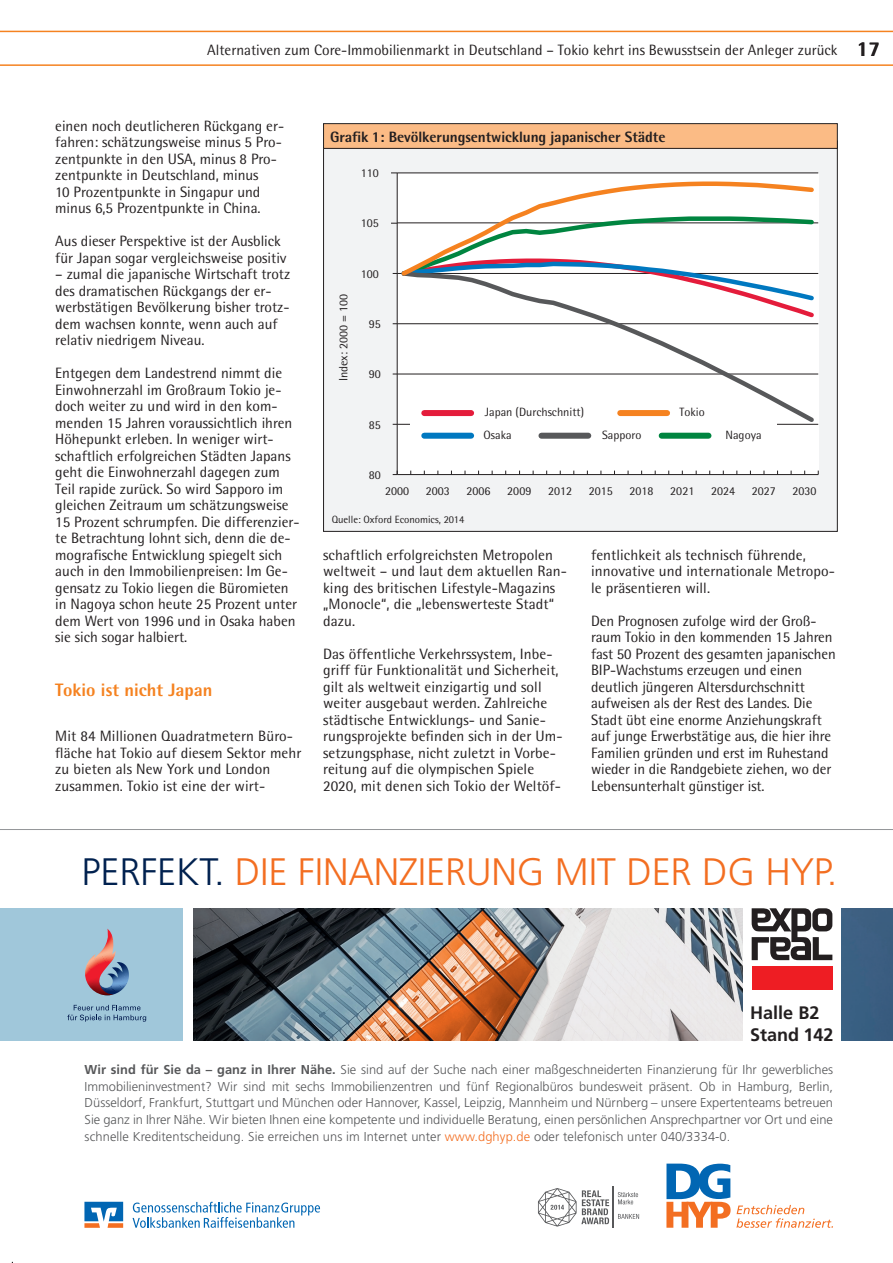
<style>
.page{position:relative;width:893px;height:1263px;background:#fff}
.page>*{position:absolute;margin:0;border:0;box-sizing:border-box;transform-origin:0 0}
.t1{font:300 38.25px "Frutiger";letter-spacing:-.005em;color:#f36e21}
.t2{font:800 18px "Rotis Semi Sans";color:#f58220}
.t3{font:700 18px/21.5px "Frutiger";color:#231f20}
.t4{font:15px/16.5px "Rotis Semi Sans";color:#231f20}
.t5{font:800 15px "Rotis Semi Sans";letter-spacing:-.005em;color:#231f20}
.t6{font:300 12.9px/16.6px "Frutiger";letter-spacing:.01em;color:#57585a;text-align:justify}
.t7{font:12px/22.5px "Rotis Semi Sans";color:#231f20}
.t8{font:10.5px "Rotis Semi Sans";color:#231f20}
.s1{font-weight:800;font-size:21px}
.s2{color:#00214f}
.s3{font-weight:700}
.s4{color:#f36e21}
</style>
<div class="page">
<svg style="left:0;top:31px;width:893px;height:35px"></svg>
<div style="left:324px;top:141px;width:513px;height:390px;background:#f2f3f4"></div>
<div style="left:324px;top:124px;width:513px;height:24px;background:#fbbb85"></div>
<div style="left:323px;top:123px;width:515px;height:26px;border:1px solid #231f20"></div>
<div style="left:397px;top:173px;width:421px;height:302px;background:#fff"></div>
<hr style="left:397px;top:222px;width:421px;height:1px;background:#231f20">
<hr style="left:397px;top:173px;width:421px;height:1px;background:#231f20">
<hr style="left:397px;top:374px;width:421px;height:1px;background:#231f20">
<hr style="left:397px;top:424px;width:421px;height:1px;background:#231f20">
<hr style="left:397px;top:474px;width:421px;height:1px;background:#231f20">
<hr style="left:397px;top:173px;width:1px;height:302px;background:#231f20">
<svg style="left:399px;top:273px;width:419px;height:152px"></svg>
<svg style="left:391px;top:173px;width:426px;height:151px"></svg>
<div style="left:410px;top:420px;width:366px;height:12px;background:#fff"></div>
<div style="left:424px;top:410px;width:47px;height:6px;background:#e41c3b"></div>
<div style="left:662px;top:433px;width:46px;height:6px;background:#008540"></div>
<div style="left:424px;top:433px;width:47px;height:6px;background:#0078c0"></div>
<div style="left:541px;top:433px;width:47px;height:6px;background:#57585a"></div>
<div style="left:620px;top:410px;width:47px;height:6px;background:#f58220"></div>
<div style="left:0;top:908px;width:182px;height:133px;background:#a0c7da"></div>
<svg style="left:133px;top:1202px;width:187px;height:26px"></svg>
<svg style="left:85px;top:1202px;width:38px;height:26px"></svg>
<svg style="left:666px;top:1163px;width:167px;height:65px"></svg>
<hr style="left:0;top:829px;width:893px;height:1px;background:#939598">
<img style="left:193px;top:908px;width:700px;height:133px">
<svg style="left:618px;top:1192px;width:20px;height:12px"></svg>
<hr style="left:613px;top:1187px;width:1px;height:41px;background:#57585a">
<svg style="left:538px;top:1188px;width:71px;height:38px"></svg>
<svg style="left:618px;top:1214px;width:21px;height:5px"></svg>
<svg style="left:85px;top:929px;width:44px;height:66px"></svg>
<svg style="left:67px;top:1005px;width:79px;height:17px"></svg>
<div style="left:743px;top:904px;width:98px;height:139px;background:#fff"></div>
<div style="left:752px;top:966px;width:80px;height:23px;background:#ee1d23"></div>
<svg style="left:752px;top:908px;width:80px;height:52px"></svg>
<p class="t4" style="left:207px;top:42px;width:674px">Alternativen zum Core-Immobilienmarkt in Deutschland – Tokio kehrt ins Bewusstsein der Anleger zurück <span class="s1">17</span></p>
<p class="t4" style="left:55px;top:117px;width:230px">einen noch deutlicheren Rückgang er&shy;fahren: schätzungsweise minus 5 Pro&shy;zentpunkte in den USA, minus 8 Pro&shy;zentpunkte in Deutschland, minus<br>10 Prozentpunkte in Singapur und minus 6,5 Prozentpunkte in China.</p>
<p class="t4" style="left:55px;top:233px;width:233px">Aus dieser Perspektive ist der Ausblick für Japan sogar vergleichsweise positiv</p>
<p class="t4" style="left:55px;top:266px;width:236px">– zumal die japanische Wirtschaft trotz des dramatischen Rückgangs der er&shy;werbstätigen Bevölkerung bisher trotz&shy;dem wachsen konnte, wenn auch auf relativ niedrigem Niveau.</p>
<p class="t4" style="left:55px;top:365px;width:246px">Entgegen dem Landestrend nimmt die Einwohnerzahl im Großraum Tokio je&shy;doch weiter zu und wird in den kom&shy;menden 15 Jahren voraussichtlich ihren Höhepunkt erleben. In weniger wirt&shy;schaftlich erfolgreichen Städten Japans geht die Einwohnerzahl dagegen zum Teil rapide zurück. So wird Sapporo im gleichen Zeitraum um schätzungsweise 15 Prozent schrumpfen. Die differenzier&shy;te Betrachtung lohnt sich, denn die de&shy;mografische Entwicklung spiegelt sich auch in den Immobilienpreisen: Im Ge&shy;gensatz zu Tokio liegen die Büromieten in Nagoya schon heute 25 Prozent unter dem Wert von 1996 und in Osaka haben sie sich sogar halbiert.</p>
<p class="t2" style="left:55px;top:678px;width:159px">Tokio ist nicht Japan</p>
<p class="t4" style="left:55px;top:728px;width:248px">Mit 84 Millionen Quadratmetern Büro&shy;fläche hat Tokio auf diesem Sektor mehr zu bieten als New York und London zusammen. Tokio ist eine der wirt-</p>
<p class="t5" style="left:330px;top:127px;width:337px">Grafik 1: Bevölkerungsentwicklung japanischer Städte</p>
<p class="t7" style="left:361px;top:162px;width:20px">110</p>
<p class="t7" style="left:361px;top:212px;width:20px">105</p>
<p class="t7" style="left:332px;top:381px;width:89px;rotate:-90deg">Index: 2000 = 100</p>
<p class="t7" style="left:361px;top:262px;width:20px">100</p>
<p class="t7" style="left:369px;top:313px;width:14px">95</p>
<p class="t7" style="left:369px;top:363px;width:14px">90</p>
<p class="t7" style="left:369px;top:413px;width:14px">85</p>
<p class="t7" style="left:369px;top:463px;width:14px">80</p>
<p class="t7" style="left:484px;top:401px;width:102px">Japan (Durchschnitt)<br>Osaka</p>
<p class="t7" style="left:602px;top:423px;width:41px">Sapporo</p>
<p class="t7" style="left:679px;top:401px;width:27px">Tokio</p>
<p class="t7" style="left:725px;top:423px;width:38px">Nagoya</p>
<p class="t7" style="left:385px;top:479px;width:26px">2000</p>
<p class="t7" style="left:426px;top:479px;width:26px">2003</p>
<p class="t7" style="left:466px;top:479px;width:26px">2006</p>
<p class="t7" style="left:507px;top:479px;width:26px">2009</p>
<p class="t7" style="left:548px;top:479px;width:26px">2012</p>
<p class="t7" style="left:589px;top:479px;width:26px">2015</p>
<p class="t7" style="left:629px;top:479px;width:26px">2018</p>
<p class="t7" style="left:670px;top:479px;width:26px">2021</p>
<p class="t7" style="left:711px;top:479px;width:26px">2024</p>
<p class="t7" style="left:752px;top:479px;width:26px">2027</p>
<p class="t7" style="left:793px;top:479px;width:26px">2030</p>
<p class="t8" style="left:332px;top:513px;width:134px">Quelle: Oxford Economics, 2014</p>
<p class="t4" style="left:323px;top:546px;width:245px">schaftlich erfolgreichsten Metropolen weltweit – und laut dem aktuellen Ran&shy;king des britischen Lifestyle-Magazins „Monocle“, die „lebenswerteste Stadt“ dazu.</p>
<p class="t4" style="left:323px;top:645px;width:241px">Das öffentliche Verkehrssystem, Inbe&shy;griff für Funktionalität und Sicherheit, gilt als weltweit einzigartig und soll weiter ausgebaut werden. Zahlreiche städtische Entwicklungs- und Sanie&shy;rungsprojekte befinden sich in der Um&shy;setzungsphase, nicht zuletzt in Vorbe&shy;reitung auf die olympischen Spiele 2020, mit denen sich Tokio der Weltöf-</p>
<p class="t4" style="left:591px;top:546px;width:246px">fentlichkeit als technisch führende, innovative und internationale Metropo&shy;le präsentieren will.</p>
<p class="t4" style="left:591px;top:612px;width:246px">Den Prognosen zufolge wird der Groß&shy;raum Tokio in den kommenden 15 Jahren fast 50 Prozent des gesamten japanischen BIP-Wachstums erzeugen und einen deutlich jüngeren Altersdurchschnitt aufweisen als der Rest des Landes. Die Stadt übt eine enorme Anziehungskraft auf junge Erwerbstätige aus, die hier ihre Familien gründen und erst im Ruhestand wieder in die Randgebiete ziehen, wo der Lebensunterhalt günstiger ist.</p>
<h1 class="t1" style="left:81px;top:850px;width:758px"><span class="s2">PERFEKT.</span> DIE FINANZIERUNG MIT DER DG HYP.</h1>
<p class="t3" style="left:750px;top:1002px;width:85px">Halle B2<br>Stand 142</p>
<p class="t6" style="left:85px;top:1061px;width:750px"><span class="s3">Wir sind für Sie da – ganz in Ihrer Nähe.</span> Sie sind auf der Suche nach einer maßgeschneiderten Finanzierung für Ihr gewerbliches Immobilieninvestment? Wir sind mit sechs Immobilienzentren und fünf Regionalbüros bundesweit präsent. Ob in Hamburg, Berlin, Düsseldorf, Frankfurt, Stuttgart und München oder Hannover, Kassel, Leipzig, Mannheim und Nürnberg – unsere Expertenteams betreuen Sie ganz in Ihrer Nähe. Wir bieten Ihnen eine kompetente und individuelle Beratung, einen persönlichen Ansprechpartner vor Ort und eine schnelle Kreditentscheidung. Sie erreichen uns im Internet unter <span class="s4">www.dghyp.de</span> oder telefonisch unter 040/3334-0.</p>
</div>
